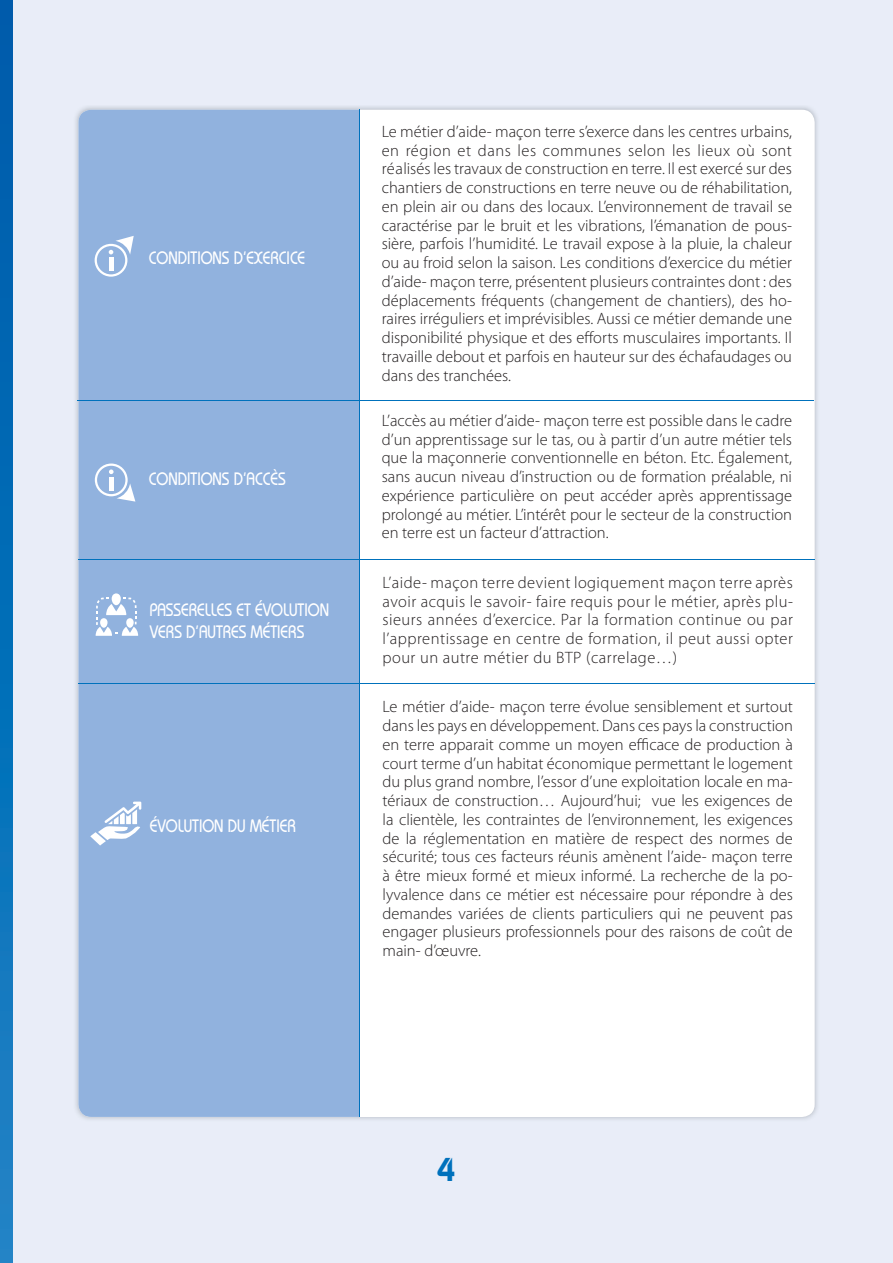
<style>
.page{position:relative;width:893px;height:1263px;background:#e9edf8}
.page>*{position:absolute;margin:0;border:0;box-sizing:border-box;transform-origin:0 0}
.t1{font:600 33px "Bauhaus";color:#0071bc}
.t2{font:500 18px/21.6px "Bauhaus";color:#fff;scale:.85 1}
.t3{font:300 16.5px/18.8px "Myriad Pro";color:#231f20;text-align:justify}
</style>
<div class="page">
<svg style="left:0;top:0;width:13px;height:1263px;background:#086eb7"></svg>
<div style="left:78px;top:110px;width:737px;height:1007px;background:#fff;border-radius:13px"></div>
<div style="left:78px;top:110px;width:281px;height:1007px;background:#91b2de"></div>
<hr style="left:359px;top:110px;width:1px;height:1007px;background:#0071bc">
<hr style="left:78px;top:400px;width:736px;height:1px;background:#0071bc">
<svg style="left:95px;top:236px;width:39px;height:41px"></svg>
<hr style="left:109px;top:257px;width:4px;height:14px;background:#fff">
<svg style="left:95px;top:463px;width:40px;height:39px"></svg>
<hr style="left:109px;top:477px;width:4px;height:13px;background:#fff">
<hr style="left:78px;top:559px;width:737px;height:1px;background:#0071bc">
<hr style="left:78px;top:683px;width:737px;height:1px;background:#0071bc">
<div style="left:112px;top:593px;width:9px;height:12px;background:#fff;border-radius:50%"></div>
<svg style="left:96px;top:598px;width:42px;height:38px"></svg>
<svg style="left:90px;top:801px;width:51px;height:44px"></svg>
<p class="t2" style="left:149px;top:249px;width:185px">CONDITIONS D’EXERCICE</p>
<p class="t2" style="left:149px;top:469px;width:162px">CONDITIONS D’ACCÈS</p>
<p class="t2" style="left:150px;top:601px;width:213px">PASSERELLES ET ÉVOLUTION<br>VERS D’AUTRES MÉTIERS</p>
<p class="t2" style="left:150px;top:817px;width:174px">ÉVOLUTION DU MÉTIER</p>
<p class="t3" style="left:382px;top:124px;width:412px">Le métier d’aide- maçon terre s’exerce dans les centres urbains, en région et dans les communes selon les lieux où sont réalisés les travaux de construction en terre. Il est exercé sur des chantiers de constructions en terre neuve ou de réhabilitation, en plein air ou dans des locaux. L’environnement de travail se caractérise par le bruit et les vibrations, l’émanation de pous&shy;sière, parfois l’humidité. Le travail expose à la pluie, la chaleur ou au froid selon la saison. Les conditions d’exercice du métier d’aide- maçon terre, présentent plusieurs contraintes dont : des déplacements fréquents (changement de chantiers), des ho&shy;raires irréguliers et imprévisibles. Aussi ce métier demande une disponibilité physique et des efforts musculaires importants. Il travaille debout et parfois en hauteur sur des échafaudages ou dans des tranchées.</p>
<p class="t3" style="left:382px;top:413px;width:412px">L’accès au métier d’aide- maçon terre est possible dans le cadre d’un apprentissage sur le tas, ou à partir d’un autre métier tels que la maçonnerie conventionnelle en béton. Etc. Également, sans aucun niveau d’instruction ou de formation préalable, ni expérience particulière on peut accéder après apprentissage prolongé au métier. L’intérêt pour le secteur de la construction en terre est un facteur d’attraction.</p>
<p class="t3" style="left:382px;top:575px;width:412px">L’aide- maçon terre devient logiquement maçon terre après avoir acquis le savoir- faire requis pour le métier, après plu&shy;sieurs années d’exercice. Par la formation continue ou par l’apprentissage en centre de formation, il peut aussi opter pour un autre métier du BTP (carrelage…)</p>
<p class="t3" style="left:382px;top:699px;width:412px">Le métier d’aide- maçon terre évolue sensiblement et surtout dans les pays en développement. Dans ces pays la construction en terre apparait comme un moyen efficace de production à court terme d’un habitat économique permettant le logement du plus grand nombre, l’essor d’une exploitation locale en ma&shy;tériaux de construction… Aujourd’hui; vue les exigences de la clientèle, les contraintes de l’environnement, les exigences de la réglementation en matière de respect des normes de sécurité; tous ces facteurs réunis amènent l’aide- maçon terre à être mieux formé et mieux informé. La recherche de la po&shy;lyvalence dans ce métier est nécessaire pour répondre à des demandes variées de clients particuliers qui ne peuvent pas engager plusieurs professionnels pour des raisons de coût de main- d’œuvre.</p>
<h1 class="t1" style="left:437px;top:1158px;width:20px">4</h1>
</div>
